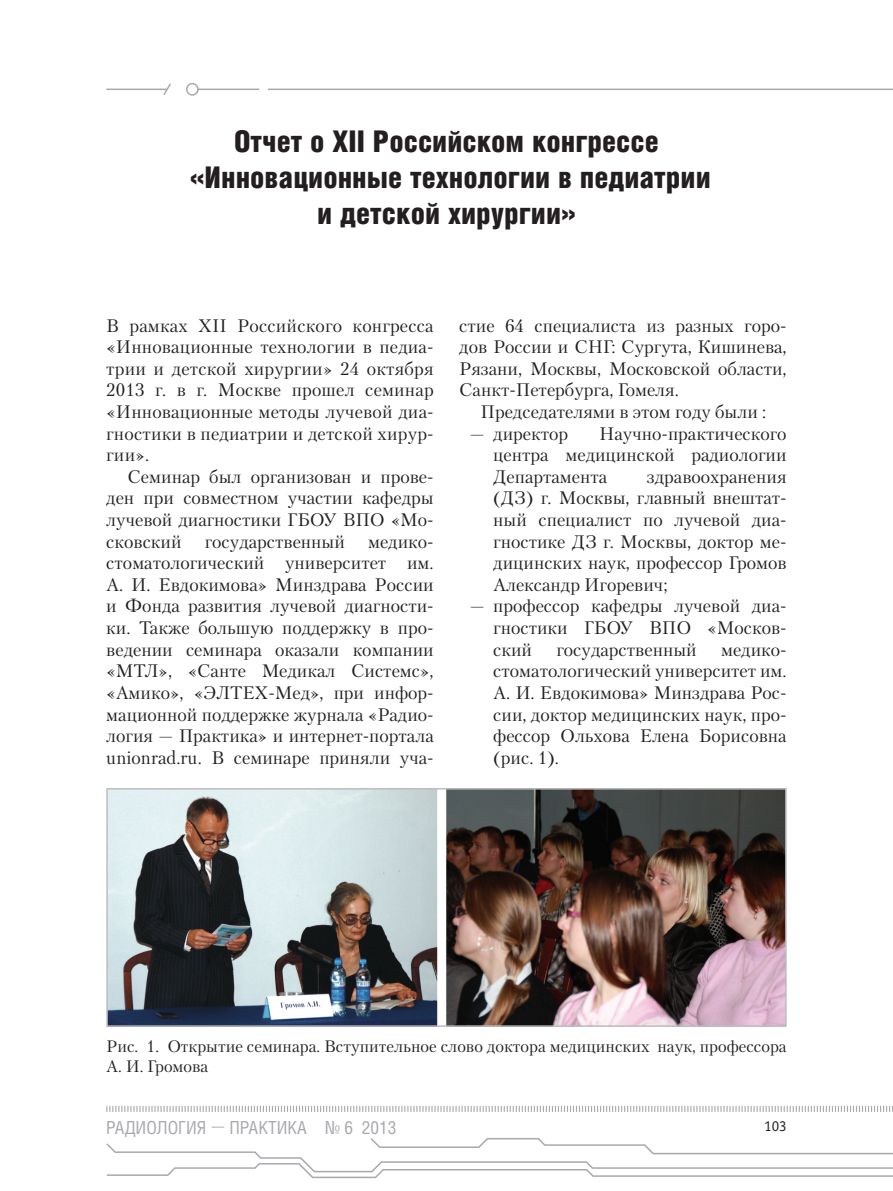
<style>
.page{position:relative;width:893px;height:1191px;background:#fff}
.page>*{position:absolute;margin:0;border:0;box-sizing:border-box;transform-origin:0 0}
.t1{font:900 30px/36px "Helios Cond";color:#231f20;text-align:center}
.t2{font:18px/21.6px "Petersburg C";color:#231f20;text-align:justify}
.t3{font:18px "Helios Cond";color:#a8a9ad}
.t4{font:16.5px/19.8px "Petersburg C";color:#231f20}
.t5{font:15px "Officina Sans C";color:#231f20}
.s1{font-family:"Petersburg C";font-weight:700}
</style>
<div class="page">
<svg style="left:106px;top:1106px;width:787px;height:6px"></svg>
<hr style="left:268px;top:89px;width:625px;height:1px;background:#a8a9ad">
<hr style="left:198px;top:89px;width:61px;height:1px;background:#a8a9ad">
<div style="left:186px;top:83px;width:13px;height:13px;border:2px solid #a8a9ad;border-radius:50%"></div>
<hr style="left:106px;top:89px;width:61px;height:1px;background:#a8a9ad">
<svg style="left:162px;top:83px;width:9px;height:12px"></svg>
<svg style="left:106px;top:1138px;width:787px;height:40px"></svg>
<img style="left:109px;top:791px;width:675px;height:232px">
<div style="left:106px;top:788px;width:681px;height:238px;border:2px solid #bcbdc0"></div>
<h1 class="t1" style="left:190px;top:123px;width:522px">Отчет о XII Российском конгрессе «Инновационные технологии в педиатрии и детской хирургии»</h1>
<p class="t2" style="left:106px;top:314px;width:329px">В рамках XII Российского конгресса «Инновационные технологии в педиа&shy;трии и детской хирургии» 24 октября 2013 г. в г. Москве прошел семинар «Инновационные методы лучевой диа&shy;гностики в педиатрии и детской хирур&shy;гии».</p>
<p class="t2" style="left:106px;top:465px;width:329px;text-indent:21px">Семинар был организован и прове&shy;ден при совместном участии кафедры лучевой диагностики ГБОУ ВПО «Мо&shy;сковский</p>
<p class="t2" style="left:205px;top:530px;width:142px">государственный</p>
<p class="t2" style="left:106px;top:530px;width:329px;text-indent:262px">медико&shy;стоматологический университет им.<br>А. И. Евдокимова» Минздрава России и Фонда развития лучевой диагности&shy;ки. Также большую поддержку в про&shy;ведении семинара оказали компании «МТЛ», «Санте Медикал Системс», «Амико», «ЭЛТЕХ-Мед», при инфор&shy;мационной поддержке журнала «Радио&shy;логия — Практика» и интернет-портала unionrad.ru. В семинаре приняли уча-</p>
<p class="t2" style="left:459px;top:314px;width:329px">стие 64 специалиста из разных горо&shy;дов России и СНГ: Сургута, Кишинева, Рязани, Москвы, Московской области, Санкт-Петербурга, Гомеля.</p>
<p class="t2" style="left:480px;top:401px;width:287px">Председателями в этом году были :</p>
<p class="t2" style="left:470px;top:422px;width:100px">— директор</p>
<p class="t2" style="left:493px;top:422px;width:295px;text-indent:106px">Научно-практического центра медицинской радиологии Департамента</p>
<p class="t2" style="left:493px;top:465px;width:295px;text-indent:154px">здравоохранения (ДЗ) г. Москвы, главный внештат&shy;ный специалист по лучевой диа&shy;гностике ДЗ г. Москвы, доктор ме&shy;дицинских наук, профессор Громов Александр Игоревич;</p>
<p class="t2" style="left:493px;top:595px;width:295px;text-indent:-23px">— профессор кафедры лучевой диа&shy;гностики ГБОУ ВПО «Москов&shy;ский</p>
<p class="t2" style="left:556px;top:638px;width:142px">государственный</p>
<p class="t2" style="left:493px;top:638px;width:295px;text-indent:228px">медико&shy;стоматологический университет им.<br>А. И. Евдокимова» Минздрава Рос&shy;сии, доктор медицинских наук, про&shy;фессор Ольхова Елена Борисовна (рис. 1).</p>
<p class="t4" style="left:106px;top:1036px;width:682px">Рис. 1. Открытие семинара. Вступительное слово доктора медицинских наук, профессора<br>А. И. Громова</p>
<p class="t3" style="left:106px;top:1116px;width:291px">РАДИОЛОГИЯ <span class="s1">—</span> ПРАКТИКА № 6 2013</p>
<p class="t5" style="left:764px;top:1117px;width:24px">103</p>
</div>
